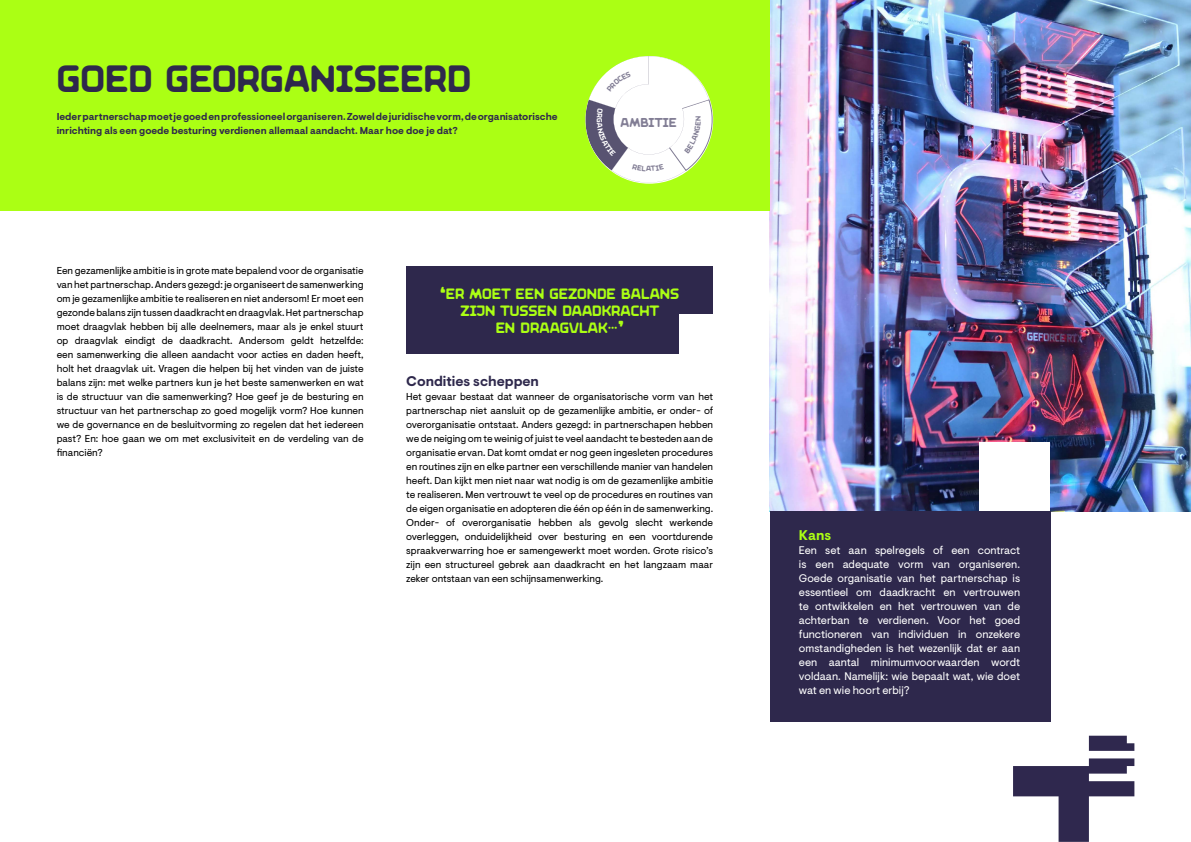
<style>
.page{position:relative;width:1191px;height:842px;background:#fff}
.page>*{position:absolute;margin:0;border:0;box-sizing:border-box;transform-origin:0 0}
.t1{font:38px "Maria Unconnected";color:#2e284c}
.t2{font:15px/17px "Maria Unconnected";color:#abff14;text-align:center}
.t3{font:700 14px "Visuelt Pro";color:#2e284c}
.t4{font:700 14px "Visuelt Pro";color:#abff14}
.t5{font:12.9px "Maria Unconnected";color:#827e95}
.t6{font:11px/14px "Visuelt Pro";color:#fff;text-align:justify}
.t7{font:10px/14px "Visuelt Pro";color:#000;text-align:justify}
.t8{font:700 10px/14px "Visuelt Pro";color:#2e284c}
.t9{font:7.5px "Maria Unconnected";color:#827e95}
</style>
<div class="page">
<img style="left:770px;top:0;width:421px;height:512px">
<div style="left:979px;top:442px;width:71px;height:70px;background:#fff"></div>
<svg style="left:1013px;top:758px;width:121px;height:84px"></svg>
<svg style="left:1088px;top:736px;width:46px;height:15px"></svg>
<div style="left:0;top:0;width:770px;height:210px;background:#abff14"></div>
<div style="left:770px;top:512px;width:280px;height:210px;background:#2e284c"></div>
<div style="left:406px;top:266px;width:307px;height:88px;background:#2e284c"></div>
<div style="left:679px;top:314px;width:57px;height:52px;background:#fff"></div>
<svg style="left:585px;top:56px;width:128px;height:127px"></svg>
<h1 class="t1" style="left:57px;top:57px;width:416px">GOED GEORGANISEERD</h1>
<p class="t8" style="left:57px;top:110px;width:502px">Ieder partnerschap moet je goed en professioneel organiseren. Zowel de juridische vorm, de organisatorische inrichting als een goede besturing verdienen allemaal aandacht. Maar hoe doe je dat?</p>
<p class="t5" style="left:620px;top:115px;width:58px">AMBITIE</p>
<p class="t9" style="left:646px;top:164px;width:7px">A</p>
<p class="t7" style="left:57px;top:264px;width:308px">Een gezamenlijke ambitie is in grote mate bepalend voor de organisatie van het partnerschap. Anders gezegd: je organiseert de samenwerking om je gezamenlijke ambitie te realiseren en niet andersom! Er moet een gezonde balans zijn tussen daadkracht en draagvlak. Het partnerschap moet draagvlak hebben bij alle deelnemers, maar als je enkel stuurt op draagvlak eindigt de daadkracht. Andersom geldt hetzelfde: een samenwerking die alleen aandacht voor acties en daden heeft, holt het draagvlak uit. Vragen die helpen bij het vinden van de juiste balans zijn: met welke partners kun je het beste samenwerken en wat is de structuur van die samenwerking? Hoe geef je de besturing en structuur van het partnerschap zo goed mogelijk vorm? Hoe kunnen we de governance en de besluitvorming zo regelen dat het iedereen past? En: hoe gaan we om met exclusiviteit en de verdeling van de financiën?</p>
<h2 class="t2" style="left:440px;top:285px;width:241px">‘ER MOET EEN GEZONDE BALANS<br>ZIJN TUSSEN DAADKRACHT<br>EN DRAAGVLAK.’</h2>
<h3 class="t3" style="left:406px;top:373px;width:134px">Condities scheppen</h3>
<p class="t7" style="left:406px;top:390px;width:308px">Het gevaar bestaat dat wanneer de organisatorische vorm van het partnerschap niet aansluit op de gezamenlijke ambitie, er onder- of overorganisatie ontstaat. Anders gezegd: in partnerschapen hebben we de neiging om te weinig of juist te veel aandacht te besteden aan de organisatie ervan. Dat komt omdat er nog geen ingesleten procedures en routines zijn en elke partner een verschillende manier van handelen heeft. Dan kijkt men niet naar wat nodig is om de gezamenlijke ambitie te realiseren. Men vertrouwt te veel op de procedures en routines van de eigen organisatie en adopteren die één op één in de samenwerking.<br>Onder- of overorganisatie hebben als gevolg slecht werkende overleggen, onduidelijkheid over besturing en een voortdurende spraakverwarring hoe er samengewerkt moet worden. Grote risico’s zijn een structureel gebrek aan daadkracht en het langzaam maar zeker ontstaan van een schijnsamenwerking.</p>
<h3 class="t4" style="left:799px;top:527px;width:34px">Kans</h3>
<p class="t6" style="left:799px;top:544px;width:223px">Een set aan spelregels of een contract is een adequate vorm van organiseren.<br>Goede organisatie van het partnerschap is essentieel om daadkracht en vertrouwen te ontwikkelen en het vertrouwen van de achterban te verdienen. Voor het goed functioneren van individuen in onzekere omstandigheden is het wezenlijk dat er aan een aantal minimumvoorwaarden wordt voldaan. Namelijk: wie bepaalt wat, wie doet wat en wie hoort erbij?</p>
</div>
